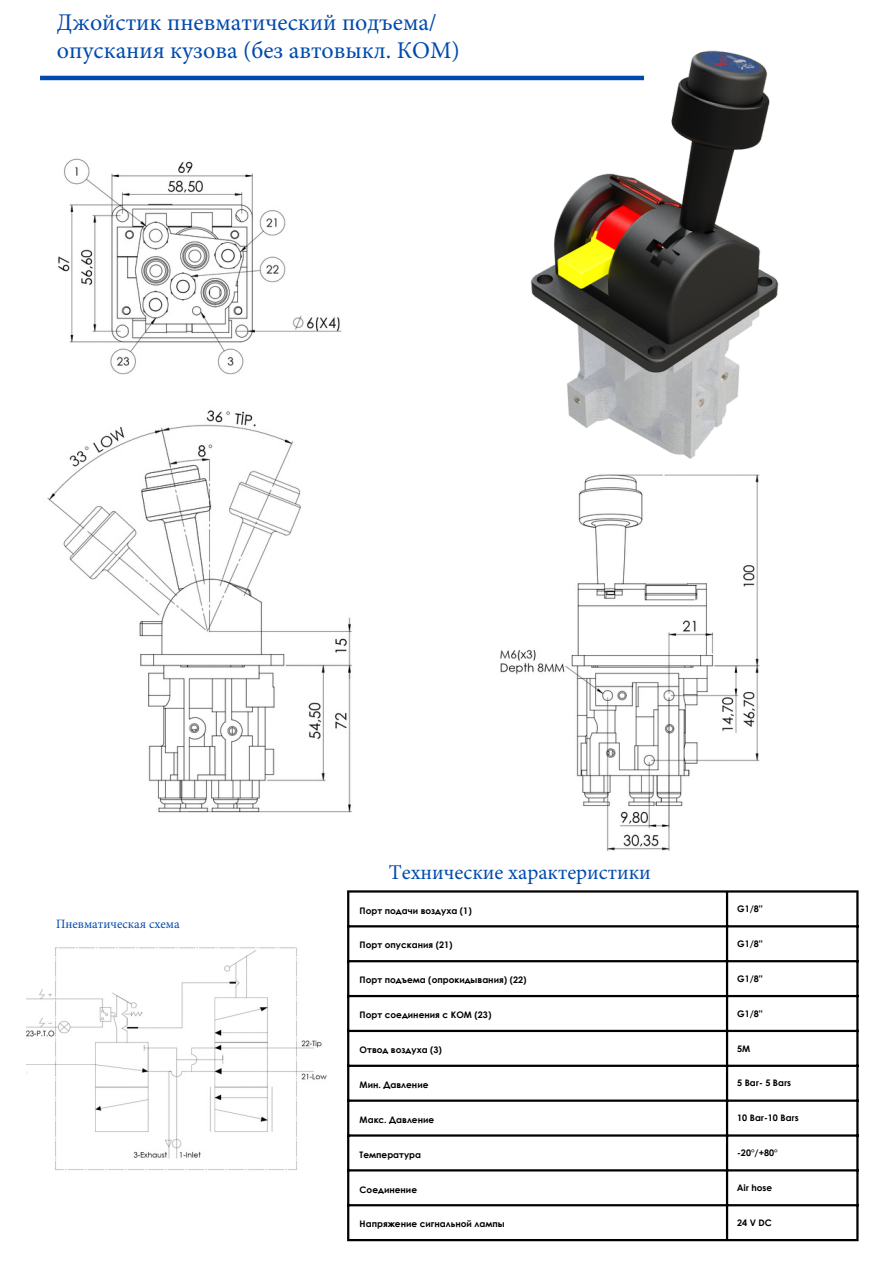
<style>
.page{position:relative;width:893px;height:1264px;background:#fff}
.page>*{position:absolute;margin:0;border:0;box-sizing:border-box;transform-origin:0 0}
.t1{font:24px/28.8px "Minion Pro";color:#004aad}
.t2{font:21px "Minion Pro";color:#004aad}
.t3{font:12.75px "Minion Pro";color:#004aad}
.t4{font:700 9px "Century Gothic";color:#000}
.t5{font:700 9px "Century Gothic";color:#000}
</style>
<div class="page">
<hr style="left:347px;top:892px;width:2px;height:346px;background:#000">
<hr style="left:725px;top:892px;width:3px;height:346px;background:#000">
<hr style="left:856px;top:892px;width:2px;height:346px;background:#000">
<hr style="left:347px;top:890px;width:511px;height:2px;background:#000">
<hr style="left:347px;top:925px;width:511px;height:2px;background:#000">
<hr style="left:347px;top:960px;width:511px;height:2px;background:#000">
<hr style="left:347px;top:994px;width:511px;height:3px;background:#000">
<hr style="left:347px;top:1029px;width:511px;height:3px;background:#000">
<hr style="left:347px;top:1064px;width:511px;height:2px;background:#000">
<hr style="left:347px;top:1099px;width:511px;height:2px;background:#000">
<hr style="left:347px;top:1134px;width:511px;height:2px;background:#000">
<hr style="left:347px;top:1169px;width:511px;height:2px;background:#000">
<hr style="left:347px;top:1204px;width:511px;height:2px;background:#000">
<hr style="left:347px;top:1238px;width:511px;height:3px;background:#000">
<img style="left:26px;top:947px;width:301px;height:223px">
<div style="left:301px;top:1083px;width:36px;height:179px;background:#fff"></div>
<hr style="left:40px;top:76px;width:604px;height:4px;background:#004aad">
<img style="left:500px;top:474px;width:260px;height:377px">
<img style="left:57px;top:158px;width:285px;height:217px">
<img style="left:47px;top:410px;width:305px;height:403px">
<img style="left:516px;top:50px;width:263px;height:409px">
<div style="left:386px;top:747px;width:175px;height:133px;background:#fff"></div>
<div style="left:310px;top:130px;width:117px;height:146px;background:#fff"></div>
<h1 class="t1" style="left:57px;top:8px;width:404px">Джойстик пневматический подъема/ опускания кузова (без автовыкл. КОМ)</h1>
<h3 class="t3" style="left:56px;top:915px;width:125px">Пневматическая схема</h3>
<h2 class="t2" style="left:389px;top:858px;width:264px">Технические характеристики</h2>
<p class="t4" style="left:359px;top:903px;width:114px">Порт подачи воздуха (1)</p>
<p class="t4" style="left:359px;top:938px;width:94px">Порт опускания (21)</p>
<p class="t4" style="left:359px;top:973px;width:168px">Порт подъема (опрокидывания) (22)</p>
<p class="t4" style="left:359px;top:1008px;width:133px">Порт соединения с КОМ (23)</p>
<p class="t4" style="left:359px;top:1042px;width:84px">Отвод воздуха (3)</p>
<p class="t4" style="left:359px;top:1077px;width:70px">Мин. Давление</p>
<p class="t4" style="left:359px;top:1112px;width:76px">Макс. Давление</p>
<p class="t4" style="left:359px;top:1147px;width:63px">Температура</p>
<p class="t4" style="left:359px;top:1182px;width:59px">Соединение</p>
<p class="t4" style="left:359px;top:1217px;width:146px">Напряжение сигнальной лампы</p>
<p class="t5" style="left:737px;top:902px;width:27px">G1/8''</p>
<p class="t5" style="left:737px;top:936px;width:27px">G1/8''</p>
<p class="t5" style="left:737px;top:971px;width:27px">G1/8''</p>
<p class="t5" style="left:737px;top:1006px;width:27px">G1/8''</p>
<p class="t5" style="left:737px;top:1041px;width:15px">5M</p>
<p class="t5" style="left:737px;top:1076px;width:55px">5 Bar- 5 Bars</p>
<p class="t5" style="left:737px;top:1111px;width:63px">10 Bar-10 Bars</p>
<p class="t5" style="left:737px;top:1145px;width:42px">-20°/+80°</p>
<p class="t5" style="left:737px;top:1180px;width:37px">Air hose</p>
<p class="t5" style="left:737px;top:1215px;width:36px">24 V DC</p>
</div>
